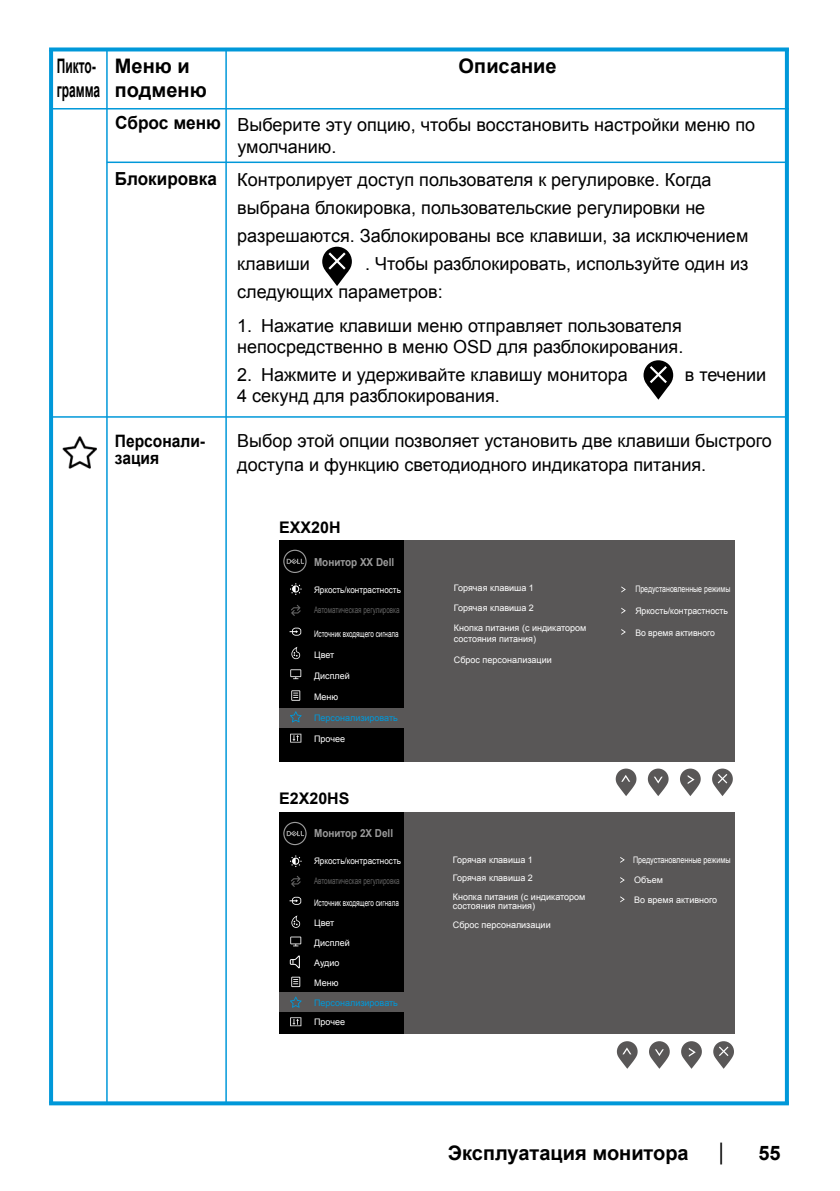
<style>
.page{position:relative;width:840px;height:1191px;background:#fff}
.page>*{position:absolute;margin:0;border:0;box-sizing:border-box;transform-origin:0 0}
.t1{font:700 20px/24px "Arial";color:#000}
.t2{font:700 20px/24px "Arial";color:#000;scale:.6 1}
.t3{font:18px/28px "Arial";color:#000}
.t4{font:700 17.2px/17px "Arial";color:#000;scale:.91 1}
.t5{font:700 16px "Arial";color:#000}
.t6{font:700 11px "Arial";color:#9b9b9b;scale:.9 1}
.t7{font:9px/19px "Arial";color:#fff}
.t8{font:9px "Arial";color:#636363;scale:.7 1}
.t9{font:9px "Arial";color:#fff;scale:.7 1}
.t10{font:9px "Arial";color:#fff;scale:.9 1}
.t11{font:9px "Arial";color:#fff;scale:.96 1}
.t12{font:9px "Arial";color:#0098d9}
.t13{font:9px "Arial";color:#fff;scale:.78 1}
.t14{font:9px "Arial";color:#fff;scale:.8 1}
.s1{font-weight:700}
</style>
<div class="page">
<hr style="left:51px;top:108px;width:737px;height:1px;background:#0098d9">
<hr style="left:51px;top:416px;width:735px;height:2px;background:#0098d9">
<hr style="left:106px;top:51px;width:2px;height:1051px;background:#0098d9">
<hr style="left:225px;top:50px;width:2px;height:1054px;background:#0098d9">
<img style="left:62px;top:436px;width:35px;height:33px">
<svg style="left:680px;top:768px;width:20px;height:28px"></svg>
<svg style="left:712px;top:768px;width:20px;height:28px"></svg>
<svg style="left:647px;top:768px;width:21px;height:28px"></svg>
<svg style="left:615px;top:768px;width:21px;height:28px"></svg>
<div style="left:279px;top:540px;width:455px;height:221px;background:#595757"></div>
<div style="left:279px;top:540px;width:125px;height:221px;background:#000"></div>
<div style="left:279px;top:708px;width:125px;height:19px;background:#595757"></div>
<svg style="left:283px;top:549px;width:23px;height:24px"></svg>
<svg style="left:290px;top:583px;width:11px;height:12px"></svg>
<svg style="left:291px;top:605px;width:9px;height:11px"></svg>
<svg style="left:291px;top:647px;width:9px;height:12px"></svg>
<svg style="left:290px;top:669px;width:11px;height:10px"></svg>
<svg style="left:291px;top:690px;width:9px;height:10px"></svg>
<svg style="left:290px;top:711px;width:11px;height:11px"></svg>
<svg style="left:290px;top:733px;width:11px;height:9px"></svg>
<svg style="left:289px;top:627px;width:12px;height:8px"></svg>
<svg style="left:621px;top:586px;width:4px;height:6px"></svg>
<svg style="left:621px;top:607px;width:4px;height:7px"></svg>
<svg style="left:621px;top:629px;width:4px;height:6px"></svg>
<div style="left:279px;top:812px;width:455px;height:221px;background:#595757"></div>
<div style="left:279px;top:812px;width:125px;height:221px;background:#000"></div>
<div style="left:279px;top:992px;width:125px;height:19px;background:#595757"></div>
<svg style="left:283px;top:822px;width:23px;height:23px"></svg>
<svg style="left:290px;top:855px;width:11px;height:12px"></svg>
<svg style="left:291px;top:876px;width:9px;height:11px"></svg>
<svg style="left:291px;top:915px;width:9px;height:12px"></svg>
<svg style="left:290px;top:936px;width:11px;height:10px"></svg>
<svg style="left:291px;top:976px;width:9px;height:11px"></svg>
<svg style="left:290px;top:996px;width:11px;height:11px"></svg>
<svg style="left:290px;top:1017px;width:11px;height:9px"></svg>
<svg style="left:289px;top:896px;width:12px;height:8px"></svg>
<svg style="left:289px;top:955px;width:11px;height:14px"></svg>
<svg style="left:681px;top:1041px;width:20px;height:27px"></svg>
<svg style="left:713px;top:1041px;width:20px;height:27px"></svg>
<svg style="left:649px;top:1041px;width:20px;height:27px"></svg>
<svg style="left:616px;top:1041px;width:21px;height:27px"></svg>
<svg style="left:620px;top:857px;width:4px;height:6px"></svg>
<svg style="left:620px;top:877px;width:4px;height:6px"></svg>
<svg style="left:620px;top:896px;width:4px;height:6px"></svg>
<hr style="left:107px;top:161px;width:679px;height:2px;background:#0098d9">
<svg style="left:784px;top:51px;width:4px;height:1050px;background:#39afe1"></svg>
<svg style="left:49px;top:51px;width:4px;height:1050px;background:#0499d9"></svg>
<svg style="left:49px;top:47px;width:739px;height:4px;background:#1fa4dd"></svg>
<svg style="left:49px;top:1101px;width:739px;height:4px;background:#17a1dc"></svg>
<svg style="left:322px;top:247px;width:29px;height:39px"></svg>
<svg style="left:643px;top:360px;width:29px;height:40px"></svg>
<p class="t2" style="left:57px;top:54px;width:74px">Пикто&shy;грамма</p>
<p class="t1" style="left:115px;top:54px;width:93px">Меню и подменю</p>
<p class="t1" style="left:458px;top:54px;width:99px">Описание</p>
<p class="t3" style="left:237px;top:114px;width:519px;line-height:21.6px;text-indent:-122px"><sup>Сброс</sup> <sup>меню</sup> Выберите эту опцию, чтобы восстановить настройки меню по умолчанию.</p>
<p class="t3" style="left:237px;top:166px;width:512px;text-indent:-122px"><span class="s1">Блокировка</span> Контролирует доступ пользователя к регулировке. Когда выбрана блокировка, пользовательские регулировки не разрешаются. Заблокированы все клавиши, за исключением клавиши</p>
<p class="t3" style="left:237px;top:250px;width:512px;text-indent:128px">. Чтобы разблокировать, используйте один из следующих параметров:</p>
<p class="t3" style="left:237px;top:315px;width:447px;line-height:21.6px">1. Нажатие клавиши меню отправляет пользователя непосредственно в меню OSD для разблокирования.</p>
<p class="t3" style="left:237px;top:360px;width:392px">2. Нажмите и удерживайте клавишу монитора</p>
<p class="t3" style="left:684px;top:360px;width:83px">в течении</p>
<p class="t3" style="left:237px;top:382px;width:264px">4 секунд для разблокирования.</p>
<p class="t4" style="left:115px;top:432px;width:101px">Персонали&shy;зация</p>
<p class="t3" style="left:237px;top:428px;width:536px;line-height:24px">Выбор этой опции позволяет установить две клавиши быстрого доступа и функцию светодиодного индикатора питания.</p>
<p class="t5" style="left:279px;top:516px;width:63px">EXX20H</p>
<p class="t6" style="left:314px;top:554px;width:90px">Монитор ХХ Dell</p>
<p class="t10" style="left:314px;top:584px;width:98px">Яркость/контрастность</p>
<p class="t8" style="left:314px;top:604px;width:124px">Автоматическая регулировка</p>
<p class="t9" style="left:314px;top:627px;width:122px">Источник входящего сигнала</p>
<p class="t7" style="left:314px;top:645px;width:22px">Цвет</p>
<p class="t7" style="left:314px;top:666px;width:37px">Дисплей</p>
<p class="t7" style="left:314px;top:687px;width:26px">Меню</p>
<p class="t12" style="left:314px;top:711px;width:85px">Персонализировать</p>
<p class="t7" style="left:314px;top:729px;width:32px">Прочее</p>
<p class="t5" style="left:279px;top:787px;width:72px">E2X20HS</p>
<p class="t6" style="left:314px;top:825px;width:89px">Монитор 2X Dell</p>
<p class="t10" style="left:314px;top:855px;width:98px">Яркость/контрастность</p>
<p class="t8" style="left:314px;top:875px;width:124px">Автоматическая регулировка</p>
<p class="t9" style="left:314px;top:897px;width:122px">Источник входящего сигнала</p>
<p class="t7" style="left:314px;top:913px;width:22px">Цвет</p>
<p class="t7" style="left:314px;top:933px;width:37px">Дисплей</p>
<p class="t7" style="left:314px;top:953px;width:27px">Аудио</p>
<p class="t7" style="left:314px;top:973px;width:26px">Меню</p>
<p class="t12" style="left:314px;top:996px;width:85px">Персонализировать</p>
<p class="t7" style="left:314px;top:1012px;width:32px">Прочее</p>
<p class="t7" style="left:453px;top:578px;width:81px">Горячая клавиша 1</p>
<p class="t7" style="left:453px;top:598px;width:81px">Горячая клавиша 2</p>
<p class="t7" style="left:453px;top:622px;width:134px;line-height:10.8px">Кнопка питания (с индикатором состояния питания)</p>
<p class="t7" style="left:453px;top:650px;width:99px">Сброс персонализации</p>
<p class="t13" style="left:635px;top:583px;width:123px">Предустановленные режимы</p>
<p class="t11" style="left:635px;top:605px;width:98px">Яркость/контрастность</p>
<p class="t11" style="left:635px;top:627px;width:84px">Во время активного</p>
<p class="t7" style="left:452px;top:850px;width:81px">Горячая клавиша 1</p>
<p class="t14" style="left:632px;top:853px;width:123px">Предустановленные режимы</p>
<p class="t7" style="left:452px;top:869px;width:134px">Горячая клавиша 2<br>Кнопка питания (с индикатором</p>
<p class="t7" style="left:452px;top:897px;width:99px">состояния питания)<br>Сброс персонализации</p>
<p class="t7" style="left:634px;top:870px;width:30px">Объем</p>
<p class="t7" style="left:634px;top:890px;width:84px">Во время активного</p>
<p class="t1" style="left:447px;top:1140px;width:242px">Эксплуатация монитора</p>
<p class="t3" style="left:716px;top:1138px;width:13px">│</p>
<p class="t1" style="left:758px;top:1140px;width:24px">55</p>
</div>
